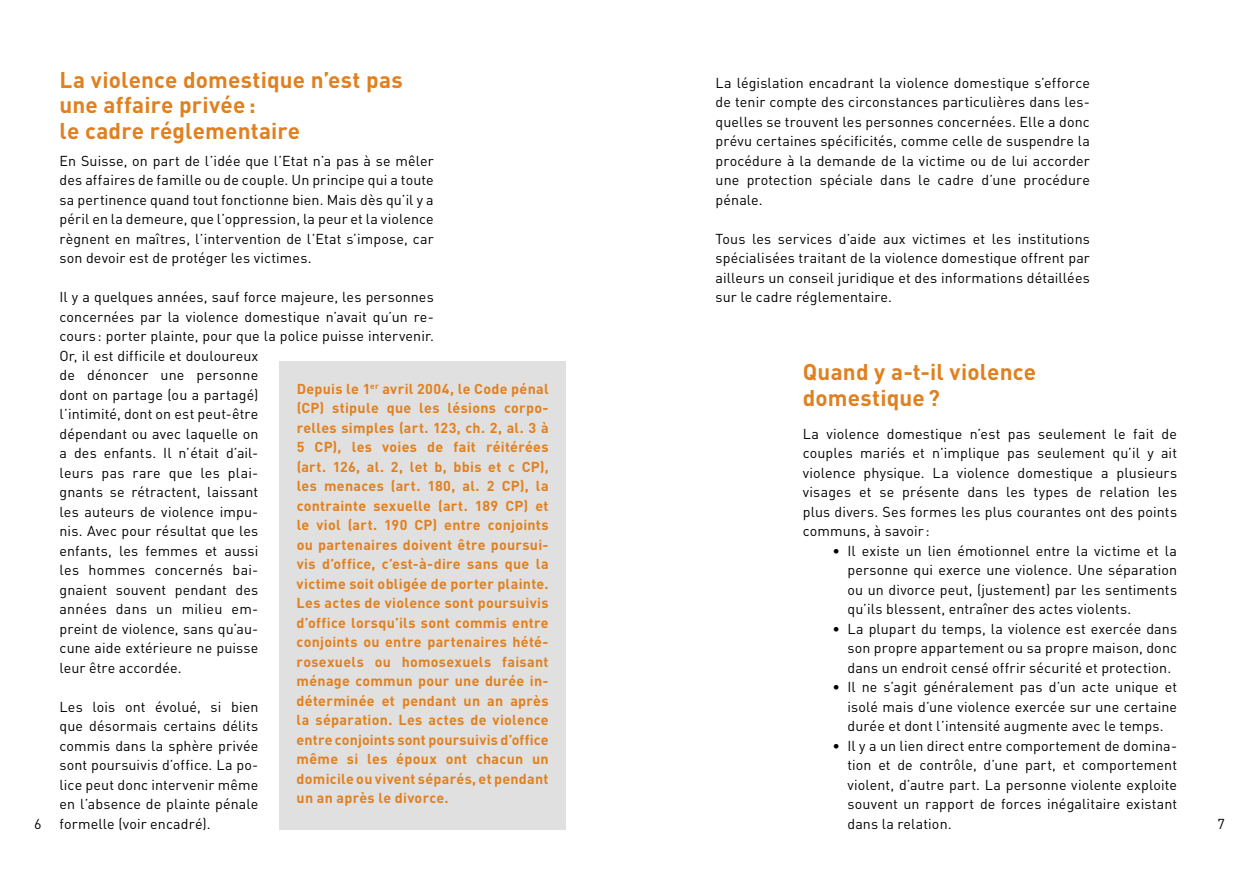
<style>
.page{position:relative;width:1259px;height:893px;background:#fff}
.page>*{position:absolute;margin:0;border:0;box-sizing:border-box;transform-origin:0 0}
.t1{font:700 22.5px/25.5px "DIN Weber";letter-spacing:.01em;color:#e0801f}
.t2{font:14.25px/19.5px "DIN Weber";letter-spacing:.01em;color:#000;text-align:justify}
.t3{font:700 14.25px/19.5px "DIN Weber";letter-spacing:.02em;color:#e0801f;text-align:justify}
</style>
<div class="page">
<div style="left:280px;top:361px;width:286px;height:468px;background:#e0e0e0"></div>
<h1 class="t1" style="left:60px;top:66px;width:345px">La violence domestique n’est pas une affaire privée :<br>le cadre réglementaire</h1>
<p class="t2" style="left:60px;top:151px;width:376px">En Suisse, on part de l’idée que l’Etat n’a pas à se mêler des affaires de famille ou de couple. Un principe qui a toute sa pertinence quand tout fonctionne bien. Mais dès qu’il y a péril en la demeure, que l’oppression, la peur et la violence règnent en maîtres, l’intervention de l’Etat s’impose, car son devoir est de protéger les victimes.</p>
<p class="t2" style="left:60px;top:287px;width:376px;text-align:left">Il y a quelques années, sauf force majeure, les personnes concernées par la violence domestique n’avait qu’un re&shy;cours : porter plainte, pour que la police puisse intervenir.<br>Or, il est difficile et douloureux<br>de dénoncer une personne<br>dont on partage (ou a partagé)<br>l’intimité, dont on est peut-être<br>dépendant ou avec laquelle on<br>a des enfants. Il n’était d’ail-<br>leurs pas rare que les plai-<br>gnants se rétractent, laissant<br>les auteurs de violence impu-<br>nis. Avec pour résultat que les<br>enfants, les femmes et aussi<br>les hommes concernés bai-<br>gnaient souvent pendant des<br>années dans un milieu em-<br>preint de violence, sans qu’au-<br>cune aide extérieure ne puisse<br>leur être accordée.</p>
<p class="t2" style="left:60px;top:697px;width:200px">Les lois ont évolué, si bien que désormais certains délits commis dans la sphère privée sont poursuivis d’office. La po&shy;lice peut donc intervenir même en l’absence de plainte pénale formelle (voir encadré).</p>
<p class="t2" style="left:715px;top:73px;width:376px">La législation encadrant la violence domestique s’efforce de tenir compte des circonstances particulières dans les&shy;quelles se trouvent les personnes concernées. Elle a donc prévu certaines spécificités, comme celle de suspendre la procédure à la demande de la victime ou de lui accorder une protection spéciale dans le cadre d’une procédure pénale.</p>
<p class="t2" style="left:715px;top:229px;width:376px">Tous les services d’aide aux victimes et les institutions spécialisées traitant de la violence domestique offrent par ailleurs un conseil juridique et des informations détaillées sur le cadre réglementaire.</p>
<h1 class="t1" style="left:803px;top:359px;width:235px">Quand y a-t-il violence domestique ?</h1>
<p class="t2" style="left:803px;top:424px;width:376px">La violence domestique n’est pas seulement le fait de couples mariés et n’implique pas seulement qu’il y ait violence physique. La violence domestique a plusieurs visages et se présente dans les types de relation les plus divers. Ses formes les plus courantes ont des points communs, à savoir :</p>
<p class="t2" style="left:847px;top:541px;width:331px;text-indent:-15px">• Il existe un lien émotionnel entre la victime et la personne qui exerce une violence. Une séparation ou un divorce peut, (justement) par les sentiments qu’ils blessent, entraîner des actes violents.</p>
<p class="t2" style="left:847px;top:619px;width:331px;text-indent:-15px">• La plupart du temps, la violence est exercée dans son propre appartement ou sa propre maison, donc dans un endroit censé offrir sécurité et protection.</p>
<p class="t2" style="left:847px;top:677px;width:331px;text-indent:-15px">• Il ne s’agit généralement pas d’un acte unique et isolé mais d’une violence exercée sur une certaine durée et dont l’intensité augmente avec le temps.</p>
<p class="t2" style="left:847px;top:736px;width:331px;text-indent:-15px">• Il y a un lien direct entre comportement de domina&shy;tion et de contrôle, d’une part, et comportement violent, d’autre part. La personne violente exploite souvent un rapport de forces inégalitaire existant dans la relation.</p>
<p class="t3" style="left:297px;top:378px;width:253px">Depuis le 1<sup>er</sup> avril 2004, le Code pénal (CP) stipule que les lésions corpo&shy;relles simples (art. 123, ch. 2, al. 3 à 5 CP), les voies de fait réitérées (art. 126, al. 2, let b, bbis et c CP), les menaces (art. 180, al. 2 CP), la contrainte sexuelle (art. 189 CP) et le viol (art. 190 CP) entre conjoints ou partenaires doivent être poursui&shy;vis d’office, c’est-à-dire sans que la victime soit obligée de porter plainte.<br>Les actes de violence sont poursuivis d’office lorsqu’ils sont commis entre conjoints ou entre partenaires hété&shy;rosexuels ou homosexuels faisant ménage commun pour une durée in&shy;déterminée et pendant un an après la séparation. Les actes de violence entre conjoints sont poursuivis d’office même si les époux ont chacun un domicile ou vivent séparés, et pendant un an après le divorce.</p>
<p class="t2" style="left:34px;top:814px;width:9px">6</p>
<p class="t2" style="left:1217px;top:814px;width:9px">7</p>
</div>
